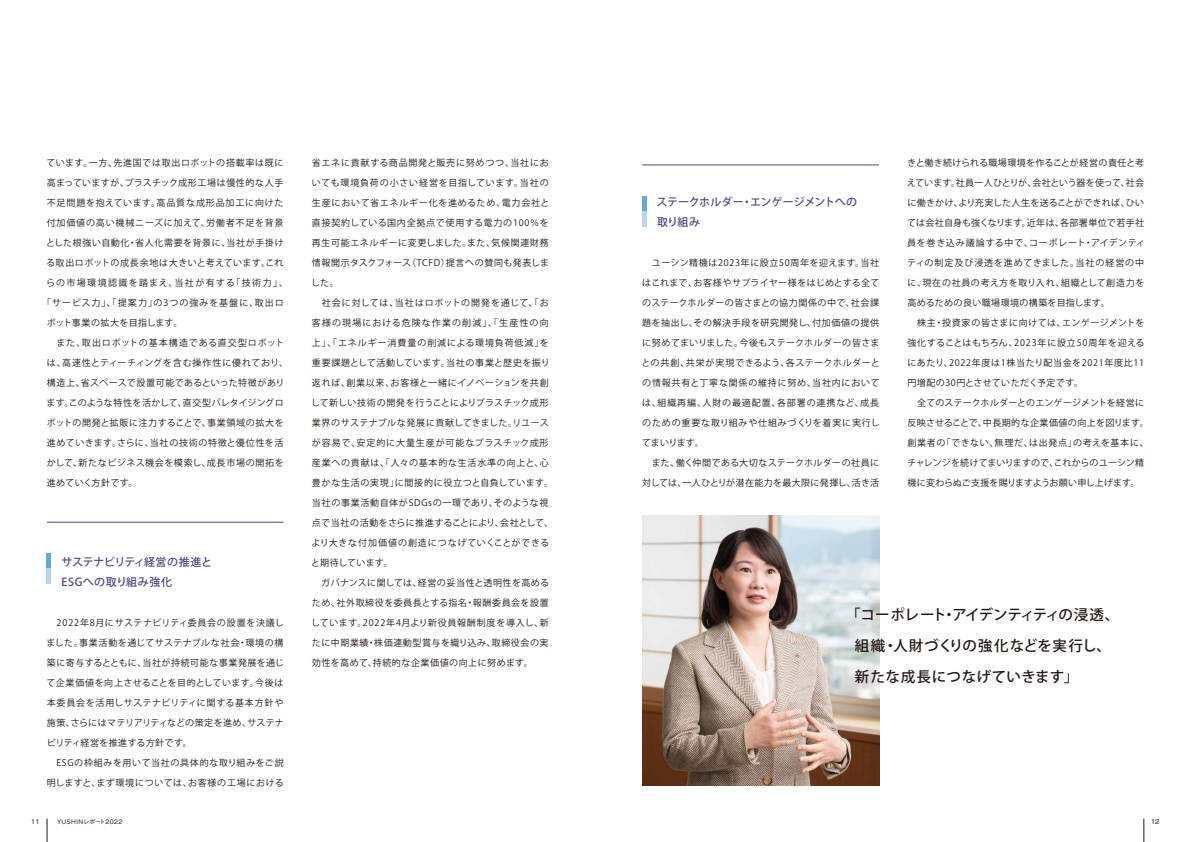
<style>
.page{position:relative;width:1191px;height:842px;background:#fff}
.page>*{position:absolute;margin:0;border:0;box-sizing:border-box;transform-origin:0 0}
.t1{font:500 14.5px/31px "Koz Go Pr 6 N";letter-spacing:.025em;color:#221815}
.t2{font:500 11px/20px "Koz Go Pr 6 N";letter-spacing:.04em;color:#4e4586}
.t3{font:500 11px/20px "Koz Go Pr 6 N";letter-spacing:-.02em;color:#4e4586}
.t4{font:9px "Koz Go Pr 6 N";letter-spacing:.06em;color:#221815}
.t5{font:9px "Koz Go Pr 6 N";letter-spacing:.08em;color:#221815}
.t6{font:9px "Koz Go Pr 6 N";letter-spacing:.085em;color:#221815}
.t7{font:9px "Koz Go Pr 6 N";letter-spacing:.03em;color:#221815}
.t8{font:9px "Koz Go Pr 6 N";letter-spacing:.09em;color:#221815}
.t9{font:9px "Koz Go Pr 6 N";letter-spacing:.04em;color:#221815}
.t10{font:9px "Koz Go Pr 6 N";letter-spacing:.1em;color:#221815}
.t11{font:9px "Koz Go Pr 6 N";letter-spacing:.02em;color:#221815}
.t12{font:9px "Koz Go Pr 6 N";letter-spacing:.035em;color:#221815}
.t13{font:9px "Koz Go Pr 6 N";letter-spacing:.015em;color:#221815}
.t14{font:9px "Koz Go Pr 6 N";letter-spacing:.01em;color:#221815}
.t15{font:9px "Koz Go Pr 6 N";letter-spacing:.105em;color:#221815}
.t16{font:9px "Koz Go Pr 6 N";letter-spacing:.005em;color:#221815}
.t17{font:9px "Koz Go Pr 6 N";letter-spacing:.115em;color:#221815}
.t18{font:9px "Koz Go Pr 6 N";letter-spacing:-.005em;color:#221815}
.t19{font:9px "Koz Go Pr 6 N";color:#221815}
.t20{font:9px "Koz Go Pr 6 N";letter-spacing:.095em;color:#221815}
.t21{font:9px "Koz Go Pr 6 N";letter-spacing:.16em;color:#221815}
.t22{font:9px "Koz Go Pr 6 N";letter-spacing:.12em;color:#221815}
.t23{font:500 6.7px "Gothic BBB Pro";color:#221815}
.t24{font:500 6.2px "Gothic BBB Pro";letter-spacing:.055em;color:#221815}
.s1{color:#63abd4}
</style>
<div class="page">
<svg style="left:47px;top:819px;width:1px;height:23px"></svg>
<svg style="left:1143px;top:819px;width:1px;height:23px"></svg>
<hr style="left:642px;top:165px;width:237px;height:1px;background:#4e4586">
<hr style="left:642px;top:196px;width:4px;height:15px;background:#63abd4">
<hr style="left:642px;top:211px;width:4px;height:16px;background:#bad5ea">
<img style="left:642px;top:516px;width:237px;height:269px">
<hr style="left:47px;top:522px;width:236px;height:1px;background:#4e4586">
<hr style="left:47px;top:553px;width:4px;height:16px;background:#63abd4">
<hr style="left:47px;top:569px;width:4px;height:15px;background:#bad5ea">
<p class="t5" style="left:47px;top:157px;width:239px">ています。一方、先進国では取出ロボットの搭載率は既に</p>
<p class="t7" style="left:47px;top:177px;width:238px">高まっていますが、プラスチック成形工場は慢性的な人手</p>
<p class="t20" style="left:47px;top:197px;width:238px">不足問題を抱えています。高品質な成形品加工に向けた</p>
<p class="t8" style="left:47px;top:217px;width:238px">付加価値の高い機械ニーズに加えて、労働者不足を背景</p>
<p class="t4" style="left:46px;top:237px;width:239px">とした根強い自動化・省人化需要を背景に、当社が手掛け</p>
<p class="t4" style="left:46px;top:257px;width:239px">る取出ロボットの成長余地は大きいと考えています。これ</p>
<p class="t21" style="left:46px;top:277px;width:243px">らの市場環境認識を踏まえ、当社が有する「技術力」、</p>
<p class="t17" style="left:42px;top:297px;width:243px">「サービス力」、「提案力」の3つの強みを基盤に、取出ロ</p>
<p class="t11" style="left:47px;top:317px;width:137px">ボット事業の拡大を目指します。</p>
<p class="t10" style="left:47px;top:337px;width:239px">　また、取出ロボットの基本構造である直交型ロボット</p>
<p class="t5" style="left:47px;top:357px;width:243px">は、高速性とティーチィングを含む操作性に優れており、</p>
<p class="t4" style="left:47px;top:377px;width:239px">構造上、省スペースで設置可能であるといった特徴があり</p>
<p class="t14" style="left:46px;top:397px;width:239px">ます。このような特性を活かして、直交型パレタイジングロ</p>
<p class="t4" style="left:47px;top:417px;width:238px">ボットの開発と拡販に注力することで、事業領域の拡大を</p>
<p class="t4" style="left:47px;top:437px;width:238px">進めていきます。さらに、当社の技術の特徴と優位性を活</p>
<p class="t4" style="left:47px;top:457px;width:238px">かして、新たなビジネス機会を模索し、成長市場の開拓を</p>
<p class="t7" style="left:47px;top:477px;width:92px">進めていく方針です。</p>
<p class="t2" style="left:47px;top:552px;width:167px">　 サステナビリティ経営の推進と　 ESGへの取り組み強化</p>
<p class="t4" style="left:47px;top:618px;width:239px">　2022年8月にサステナビリティ委員会の設置を決議し</p>
<p class="t4" style="left:46px;top:638px;width:239px">ました。事業活動を通じてサステナブルな社会・環境の構</p>
<p class="t4" style="left:47px;top:658px;width:239px">築に寄与するとともに、当社が持続可能な事業発展を通じ</p>
<p class="t4" style="left:47px;top:678px;width:238px">て企業価値を向上させることを目的としています。今後は</p>
<p class="t4" style="left:47px;top:698px;width:238px">本委員会を活用しサステナビリティに関する基本方針や</p>
<p class="t13" style="left:47px;top:718px;width:238px">施策、さらにはマテリアリティなどの策定を進め、サステナ</p>
<p class="t12" style="left:47px;top:738px;width:147px">ビリティ経営を推進する方針です。</p>
<p class="t5" style="left:56px;top:758px;width:229px">ESGの枠組みを用いて当社の具体的な取り組みをご説</p>
<p class="t5" style="left:47px;top:778px;width:239px">明しますと、まず環境については、お客様の工場における</p>
<p class="t8" style="left:312px;top:157px;width:238px">省エネに貢献する商品開発と販売に努めつつ、当社にお</p>
<p class="t5" style="left:312px;top:177px;width:238px">いても環境負荷の小さい経営を目指しています。当社の</p>
<p class="t6" style="left:312px;top:197px;width:239px">生産において省エネルギー化を進めるため、電力会社と</p>
<p class="t8" style="left:312px;top:217px;width:238px">直接契約している国内全拠点で使用する電力の100％を</p>
<p class="t4" style="left:312px;top:237px;width:238px">再生可能エネルギーに変更しました。また、気候関連財務</p>
<p class="t4" style="left:312px;top:257px;width:239px">情報開示タスクフォース（TCFD）提言への賛同も発表しま</p>
<p class="t4" style="left:311px;top:277px;width:29px">した。</p>
<p class="t8" style="left:322px;top:297px;width:228px">社会に対しては、当社はロボットの開発を通じて、「お</p>
<p class="t22" style="left:312px;top:317px;width:238px">客様の現場における危険な作業の削減」、「生産性の向</p>
<p class="t15" style="left:312px;top:337px;width:238px">上」、「エネルギー消費量の削減による環境負荷低減」を</p>
<p class="t9" style="left:312px;top:357px;width:239px">重要課題として活動しています。当社の事業と歴史を振り</p>
<p class="t4" style="left:312px;top:377px;width:238px">返れば、創業以来、お客様と一緒にイノベーションを共創</p>
<p class="t13" style="left:311px;top:397px;width:239px">して新しい技術の開発を行うことによりプラスチック成形</p>
<p class="t12" style="left:312px;top:417px;width:238px">業界のサステナブルな発展に貢献してきました。リユース</p>
<p class="t10" style="left:312px;top:437px;width:238px">が容易で、安定的に大量生産が可能なプラスチック成形</p>
<p class="t6" style="left:312px;top:457px;width:238px">産業への貢献は、「人々の基本的な生活水準の向上と、心</p>
<p class="t5" style="left:312px;top:477px;width:243px">豊かな生活の実現」に間接的に役立つと自負しています。</p>
<p class="t5" style="left:312px;top:497px;width:238px">当社の事業活動自体がSDGsの一環であり、そのような視</p>
<p class="t11" style="left:312px;top:517px;width:243px">点で当社の活動をさらに推進することにより、会社として、</p>
<p class="t6" style="left:311px;top:537px;width:239px">より大きな付加価値の創造につなげていくことができる</p>
<p class="t7" style="left:311px;top:557px;width:83px">と期待しています。</p>
<p class="t4" style="left:312px;top:577px;width:239px">　ガバナンスに関しては、経営の妥当性と透明性を高める</p>
<p class="t4" style="left:312px;top:597px;width:238px">ため、社外取締役を委員長とする指名・報酬委員会を設置</p>
<p class="t4" style="left:311px;top:617px;width:239px">しています。2022年4月より新役員報酬制度を導入し、新</p>
<p class="t4" style="left:312px;top:637px;width:238px">たに中期業績・株価連動型賞与を織り込み、取締役会の実</p>
<p class="t4" style="left:312px;top:657px;width:222px">効性を高めて、持続的な企業価値の向上に努めます。</p>
<p class="t3" style="left:642px;top:192px;width:216px">　 ステークホルダー・エンゲージメントへの　 取り組み<span class="s1">　</span></p>
<p class="t4" style="left:642px;top:258px;width:238px">　ユーシン精機は2023年に設立50周年を迎えます。当社</p>
<p class="t12" style="left:642px;top:278px;width:239px">はこれまで、お客様やサプライヤー様をはじめとする全て</p>
<p class="t9" style="left:642px;top:298px;width:238px">のステークホルダーの皆さまとの協力関係の中で、社会課</p>
<p class="t4" style="left:642px;top:318px;width:238px">題を抽出し、その解決手段を研究開発し、付加価値の提供</p>
<p class="t9" style="left:642px;top:338px;width:239px">に努めてまいりました。今後もステークホルダーの皆さま</p>
<p class="t4" style="left:641px;top:358px;width:240px">との共創、共栄が実現できるよう、各ステークホルダーと</p>
<p class="t6" style="left:642px;top:378px;width:239px">の情報共有と丁寧な関係の維持に努め、当社内において</p>
<p class="t10" style="left:642px;top:398px;width:238px">は、組織再編、人財の最適配置、各部署の連携など、成長</p>
<p class="t8" style="left:642px;top:418px;width:239px">のための重要な取り組みや仕組みづくりを着実に実行し</p>
<p class="t4" style="left:642px;top:438px;width:63px">てまいります。</p>
<p class="t9" style="left:651px;top:458px;width:229px">また、働く仲間である大切なステークホルダーの社員に</p>
<p class="t7" style="left:642px;top:478px;width:238px">対しては、一人ひとりが潜在能力を最大限に発揮し、活き活</p>
<p class="t11" style="left:907px;top:157px;width:238px">きと働き続けられる職場環境を作ることが経営の責任と考</p>
<p class="t16" style="left:907px;top:177px;width:239px">えています。社員一人ひとりが、会社という器を使って、社会</p>
<p class="t7" style="left:907px;top:197px;width:238px">に働きかけ、より充実した人生を送ることができれば、ひい</p>
<p class="t7" style="left:907px;top:217px;width:238px">ては会社自身も強くなります。近年は、各部署単位で若手社</p>
<p class="t4" style="left:907px;top:237px;width:239px">員を巻き込み議論する中で、コーポレート・アイデンティ</p>
<p class="t15" style="left:907px;top:257px;width:238px">ティの制定及び浸透を進めてきました。当社の経営の中</p>
<p class="t4" style="left:907px;top:277px;width:238px">に、現在の社員の考え方を取り入れ、組織として創造力を</p>
<p class="t4" style="left:907px;top:297px;width:204px">高めるための良い職場環境の構築を目指します。</p>
<p class="t4" style="left:907px;top:317px;width:238px">　株主・投資家の皆さまに向けては、エンゲージメントを</p>
<p class="t6" style="left:907px;top:337px;width:239px">強化することはもちろん、2023年に設立50周年を迎える</p>
<p class="t5" style="left:907px;top:357px;width:238px">にあたり、2022年度は1株当たり配当金を2021年度比11</p>
<p class="t4" style="left:907px;top:377px;width:177px">円増配の30円とさせていただく予定です。</p>
<p class="t14" style="left:917px;top:397px;width:229px">全てのステークホルダーとのエンゲージメントを経営に</p>
<p class="t4" style="left:907px;top:417px;width:243px">反映させることで、中長期的な企業価値の向上を図ります。</p>
<p class="t5" style="left:907px;top:437px;width:243px">創業者の「できない、無理だ、は出発点」の考えを基本に、</p>
<p class="t18" style="left:907px;top:457px;width:238px">チャレンジを続けてまいりますので、これからのユーシン精</p>
<p class="t19" style="left:907px;top:477px;width:234px">機に変わらぬご支援を賜りますようお願い申し上げます。</p>
<h1 class="t1" style="left:855px;top:599px;width:266px;text-indent:-9px">「コーポレート・アイデンティティの浸透、組織・人財づくりの強化などを実行し、新たな成長につなげていきます」</h1>
<p class="t23" style="left:31px;top:816px;width:10px">11</p>
<p class="t24" style="left:57px;top:816px;width:67px">YUSHINレポート2022</p>
<p class="t23" style="left:1151px;top:816px;width:10px">12</p>
</div>
